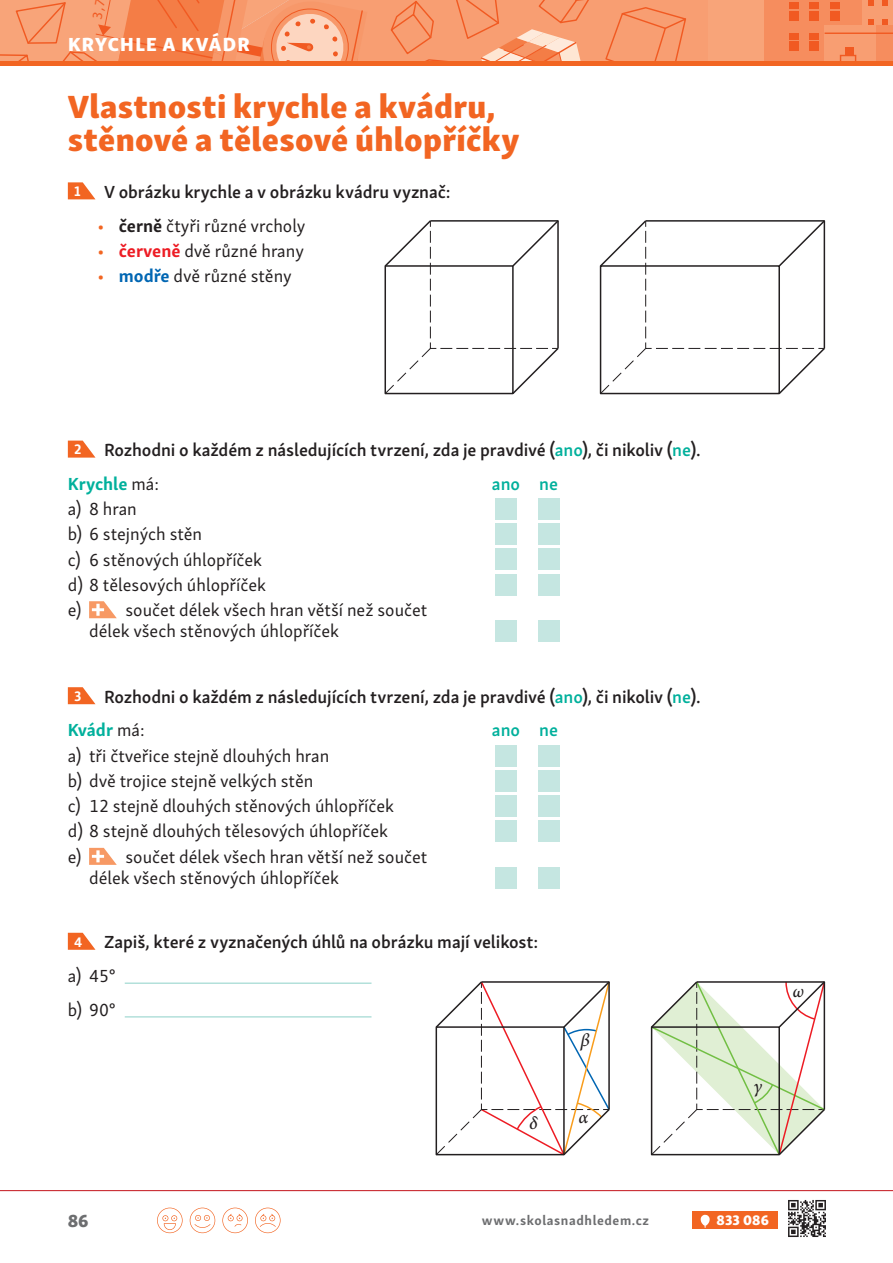
<style>
.page{position:relative;width:893px;height:1263px;background:#fff}
.page>*{position:absolute;margin:0;border:0;box-sizing:border-box;transform-origin:0 0}
.t1{font:33px/33px "Skolar Sans PE Eb";letter-spacing:.01em;color:#f26522}
.t2{font:19.5px "Skolar Sans PE Eb";letter-spacing:.065em;color:#fff}
.t3{font:italic 500 18.15px "Minion Pro";color:#231f20}
.t4{font:18px/25.2px "Skolar Sans PE";color:#231f20}
.t5{font:600 18px/33.8px "Skolar Sans PE";letter-spacing:-.005em;color:#231f20}
.t6{font:600 18px "Skolar Sans PE";color:#00b09c}
.t7{font:18px "Skolar Sans PE Eb";color:#6d6e70}
.t8{font:14.25px "Skolar Sans PE Eb";letter-spacing:.01em;color:#fff}
.t9{font:700 14.25px "Skolar Sans PE";color:#fff}
.t10{font:700 13.5px "Skolar Sans PE";letter-spacing:.04em;color:#6d6e70}
.s1{color:#f26522}
.s2{font-weight:700}
.s3{font-weight:700;color:#ed1c24}
.s4{font-weight:700;color:#0066b3}
.s5{font-weight:700;font-size:14.25px;color:#fff}
.s6{color:#00b09c}
.s7{font-weight:700;color:#00b09c}
.s8{font-weight:400}
</style>
<div class="page">
<svg style="left:157px;top:1208px;width:25px;height:25px"></svg>
<svg style="left:190px;top:1208px;width:25px;height:25px"></svg>
<svg style="left:222px;top:1208px;width:26px;height:25px"></svg>
<svg style="left:255px;top:1208px;width:25px;height:25px"></svg>
<hr style="left:0;top:1190px;width:892px;height:1px;background:#c4151c">
<div style="left:692px;top:1212px;width:85px;height:17px;background:#f26522"></div>
<svg style="left:700px;top:1215px;width:9px;height:13px"></svg>
<img style="left:788px;top:1200px;width:38px;height:37px">
<svg style="left:68px;top:182px;width:27px;height:17px"></svg>
<svg style="left:68px;top:933px;width:27px;height:17px"></svg>
<hr style="left:125px;top:983px;width:246px;height:1px;background:#8cd1c8">
<hr style="left:125px;top:1017px;width:246px;height:1px;background:#8cd1c8">
<svg style="left:68px;top:687px;width:27px;height:17px"></svg>
<div style="left:495px;top:745px;width:21px;height:21px;background:#c5e6e1"></div>
<div style="left:538px;top:745px;width:21px;height:21px;background:#c5e6e1"></div>
<div style="left:495px;top:770px;width:21px;height:21px;background:#c5e6e1"></div>
<div style="left:538px;top:770px;width:21px;height:21px;background:#c5e6e1"></div>
<div style="left:495px;top:795px;width:21px;height:22px;background:#c5e6e1"></div>
<div style="left:538px;top:795px;width:21px;height:22px;background:#c5e6e1"></div>
<div style="left:495px;top:821px;width:21px;height:21px;background:#c5e6e1"></div>
<div style="left:538px;top:821px;width:21px;height:21px;background:#c5e6e1"></div>
<svg style="left:89px;top:848px;width:28px;height:17px"></svg>
<div style="left:495px;top:867px;width:21px;height:21px;background:#c5e6e1"></div>
<div style="left:538px;top:867px;width:21px;height:21px;background:#c5e6e1"></div>
<svg style="left:68px;top:441px;width:27px;height:17px"></svg>
<div style="left:495px;top:498px;width:21px;height:22px;background:#c5e6e1"></div>
<div style="left:538px;top:498px;width:21px;height:22px;background:#c5e6e1"></div>
<div style="left:495px;top:524px;width:21px;height:21px;background:#c5e6e1"></div>
<div style="left:538px;top:524px;width:21px;height:21px;background:#c5e6e1"></div>
<div style="left:495px;top:549px;width:21px;height:21px;background:#c5e6e1"></div>
<div style="left:538px;top:549px;width:21px;height:21px;background:#c5e6e1"></div>
<div style="left:495px;top:574px;width:21px;height:21px;background:#c5e6e1"></div>
<div style="left:538px;top:574px;width:21px;height:21px;background:#c5e6e1"></div>
<svg style="left:89px;top:601px;width:28px;height:17px"></svg>
<div style="left:495px;top:620px;width:21px;height:22px;background:#c5e6e1"></div>
<div style="left:538px;top:620px;width:21px;height:22px;background:#c5e6e1"></div>
<svg style="left:650px;top:981px;width:176px;height:175px"></svg>
<svg style="left:436px;top:981px;width:174px;height:175px"></svg>
<div style="left:435px;top:1026px;width:129px;height:129px;border:2px solid #231f20"></div>
<svg style="left:384px;top:221px;width:45px;height:174px"></svg>
<svg style="left:429px;top:220px;width:130px;height:175px"></svg>
<svg style="left:599px;top:220px;width:227px;height:175px"></svg>
<div style="left:367px;top:0;width:341px;height:62px;background:#f89e72"></div>
<div style="left:708px;top:0;width:153px;height:64px;background:#f68d5e"></div>
<div style="left:708px;top:0;width:55px;height:64px;background:#f8a479"></div>
<div style="left:789px;top:3px;width:10px;height:6px;background:#f15a22"></div>
<div style="left:789px;top:11px;width:10px;height:9px;background:#f15a22"></div>
<div style="left:789px;top:33px;width:10px;height:6px;background:#f15a22"></div>
<div style="left:789px;top:41px;width:10px;height:10px;background:#f15a22"></div>
<svg style="left:805px;top:0;width:87px;height:62px"></svg>
<svg style="left:604px;top:6px;width:83px;height:56px;background:#f7976a"></svg>
<svg style="left:389px;top:0;width:202px;height:62px;background:#f79e73"></svg>
<hr style="left:0;top:62px;width:892px;height:4px;background:#f26522">
<svg style="left:0;top:0;width:367px;height:62px;background:#f69769"></svg>
<p class="t2" style="left:68px;top:33px;width:183px">KRYCHLE A KVÁDR</p>
<h1 class="t1" style="left:68px;top:90px;width:453px">Vlastnosti krychle a kvádru, stěnové a tělesové úhlopříčky</h1>
<p class="t9" style="left:74px;top:183px;width:8px">1</p>
<p class="t5" style="left:104px;top:175px;width:348px">V obrázku krychle a v obrázku kvádru vyznač:</p>
<p class="t4" style="left:98px;top:213px;width:209px"><span class="s1">•</span> <span class="s2">černě</span> čtyři různé vrcholy</p>
<p class="t4" style="left:98px;top:238px;width:208px"><span class="s1">•</span> <span class="s3">červeně</span> dvě různé hrany</p>
<p class="t4" style="left:98px;top:263px;width:196px"><span class="s1">•</span> <span class="s4">modře</span> dvě různé stěny</p>
<p class="t5" style="left:68px;top:433px;width:634px;text-indent:6px"><span class="s5">2</span> Rozhodni o každém z následujících tvrzení, zda je pravdivé (<span class="s6">ano</span>), či nikoliv (<span class="s6">ne</span>).<br><span class="s7">Krychle</span> <span class="s8">má:</span></p>
<p class="t6" style="left:492px;top:473px;width:68px">ano ne</p>
<p class="t4" style="left:68px;top:496px;width:200px">a) 8 hran<br>b) 6 stejných stěn<br>c) 6 stěnových úhlopříček d) 8 tělesových úhlopříček e)</p>
<p class="t4" style="left:89px;top:599px;width:339px;line-height:21px;text-indent:36px">součet délek všech hran větší než součet délek všech stěnových úhlopříček</p>
<p class="t5" style="left:68px;top:680px;width:634px;text-indent:6px"><span class="s5">3</span> Rozhodni o každém z následujících tvrzení, zda je pravdivé (<span class="s6">ano</span>), či nikoliv (<span class="s6">ne</span>).<br><span class="s7">Kvádr</span> <span class="s8">má:</span></p>
<p class="t6" style="left:492px;top:720px;width:68px">ano ne</p>
<p class="t4" style="left:68px;top:743px;width:328px">a) tři čtveřice stejně dlouhých hran<br>b) dvě trojice stejně velkých stěn<br>c) 12 stejně dlouhých stěnových úhlopříček d) 8 stejně dlouhých tělesových úhlopříček e)</p>
<p class="t4" style="left:89px;top:846px;width:339px;line-height:21px;text-indent:36px">součet délek všech hran větší než součet délek všech stěnových úhlopříček</p>
<p class="t5" style="left:68px;top:925px;width:472px;text-indent:6px"><span class="s5">4</span> Zapiš, které z vyznačených úhlů na obrázku mají velikost: <span class="s8">a) 45°<br>b) 90°</span></p>
<p class="t3" style="left:529px;top:1112px;width:10px">δ</p>
<p class="t3" style="left:580px;top:1029px;width:11px">β</p>
<p class="t3" style="left:578px;top:1106px;width:11px">α</p>
<p class="t3" style="left:792px;top:980px;width:13px">ω</p>
<p class="t3" style="left:753px;top:1075px;width:10px">γ</p>
<p class="t7" style="left:68px;top:1210px;width:22px">86</p>
<p class="t10" style="left:482px;top:1213px;width:169px">www.skolasnadhledem.cz</p>
<p class="t8" style="left:716px;top:1212px;width:54px">833 086</p>
</div>
